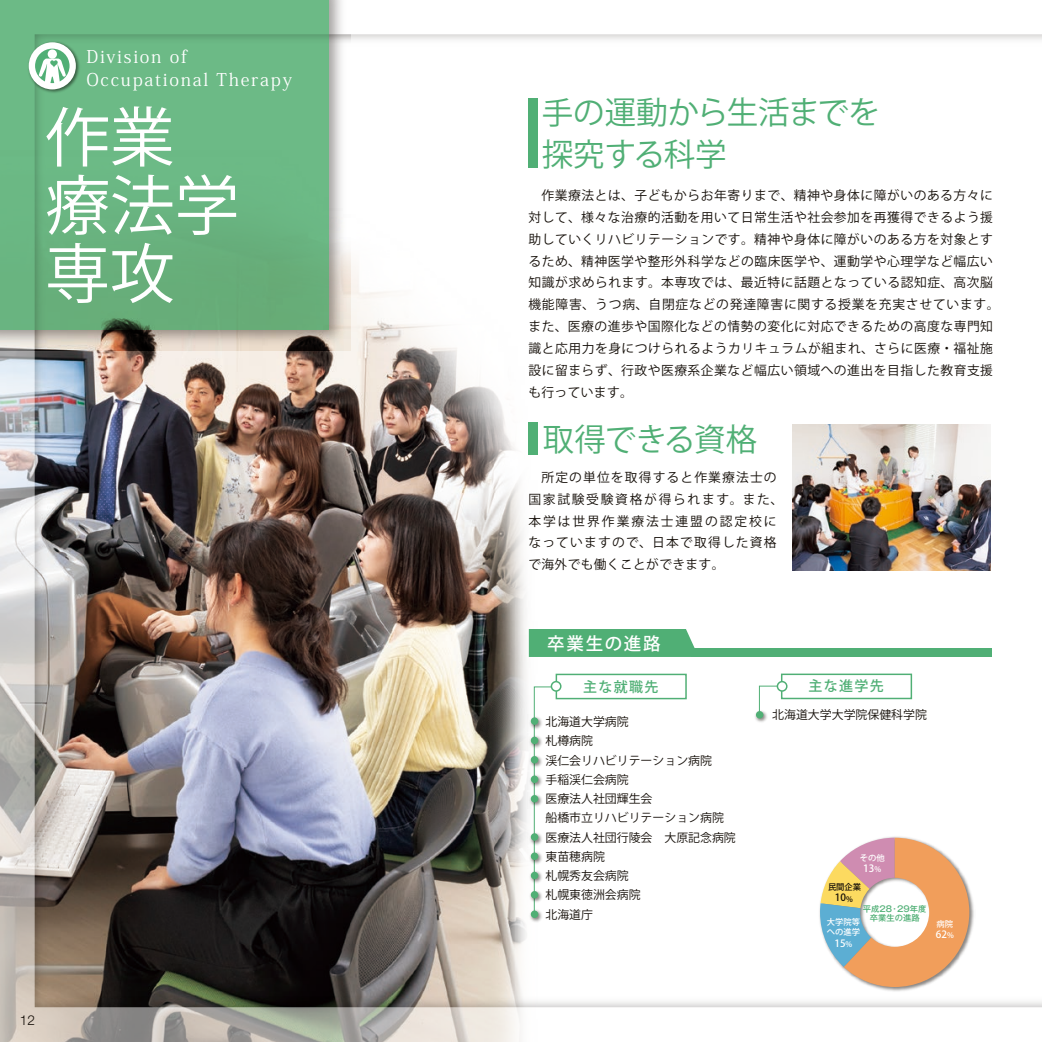
<style>
.page{position:relative;width:1042px;height:1042px;background:#fff}
.page>*{position:absolute;margin:0;border:0;box-sizing:border-box;transform-origin:0 0}
.t1{font:64.75px/68.2px "Koz Go Pro";color:#fff}
.t2{font:31.5px/42px "Koz Go Pro";color:#50af75}
.t3{font:31.5px "Koz Go Pro";letter-spacing:-.02em;color:#50af75}
.t4{font:17.5px/22.8px "Koz Min Pro";letter-spacing:.1em;color:#fff}
.t5{font:500 17.5px "Koz Go Pro";letter-spacing:.1em;color:#fff}
.t6{font:500 14px "Koz Go Pro";letter-spacing:.095em;color:#50af75}
.t7{font:300 13.65px "Helvetica Neue LT Std";color:#140e08}
.t8{font:12.78px/21.9px "Koz Go Pro";letter-spacing:.04em;color:#140e08}
.t9{font:12.78px/21.9px "Koz Go Pro";letter-spacing:.09em;color:#140e08}
.t10{font:11.9px/19.2px "Koz Go Pro";color:#140e08}
.t11{font:500 9.97px "Koz Go Pro";color:#fff}
.t12{font:500 9.97px "Koz Go Pro";color:#140e08}
.t13{font:500 8.4px/10px "Gothic MB101 Pr 6";color:#50af75;text-align:center}
.t14{font:500 8.4px/10px "Koz Go Pro";color:#fff}
.t15{font:500 8.4px "Koz Go Pro";color:#140e08}
.s1{font-size:7.7px}
</style>
<div class="page">
<img style="left:0;top:34px;width:1042px;height:1008px">
<img style="left:0;top:0;width:351px;height:351px">
<div style="left:0;top:0;width:329px;height:329px;background:#6cba86"></div>
<img style="left:793px;top:425px;width:197px;height:145px">
<svg style="left:534px;top:686px;width:23px;height:229px"></svg>
<img style="left:528px;top:714px;width:17px;height:17px">
<div style="left:531px;top:717px;width:7px;height:8px;background:#50af75;border-radius:50%"></div>
<img style="left:528px;top:734px;width:17px;height:16px">
<div style="left:531px;top:737px;width:7px;height:7px;background:#50af75;border-radius:50%"></div>
<img style="left:528px;top:753px;width:17px;height:17px">
<div style="left:531px;top:756px;width:7px;height:7px;background:#50af75;border-radius:50%"></div>
<img style="left:528px;top:792px;width:17px;height:17px">
<div style="left:531px;top:795px;width:7px;height:7px;background:#50af75;border-radius:50%"></div>
<img style="left:528px;top:772px;width:17px;height:17px">
<div style="left:531px;top:775px;width:7px;height:8px;background:#50af75;border-radius:50%"></div>
<img style="left:528px;top:907px;width:17px;height:17px">
<div style="left:531px;top:910px;width:7px;height:8px;background:#50af75;border-radius:50%"></div>
<img style="left:528px;top:830px;width:17px;height:17px">
<div style="left:531px;top:833px;width:7px;height:8px;background:#50af75;border-radius:50%"></div>
<img style="left:528px;top:849px;width:17px;height:17px">
<div style="left:531px;top:852px;width:7px;height:8px;background:#50af75;border-radius:50%"></div>
<img style="left:528px;top:869px;width:17px;height:16px">
<div style="left:531px;top:872px;width:7px;height:7px;background:#50af75;border-radius:50%"></div>
<img style="left:528px;top:888px;width:17px;height:17px">
<div style="left:531px;top:891px;width:7px;height:7px;background:#50af75;border-radius:50%"></div>
<div style="left:555px;top:674px;width:132px;height:25px;border:1px solid #50af75"></div>
<svg style="left:551px;top:681px;width:10px;height:10px"></svg>
<div style="left:551px;top:681px;width:10px;height:11px;border:1px solid #50af75;border-radius:50%"></div>
<svg style="left:759px;top:685px;width:23px;height:30px"></svg>
<img style="left:753px;top:708px;width:17px;height:17px">
<div style="left:756px;top:711px;width:7px;height:7px;background:#50af75;border-radius:50%"></div>
<div style="left:781px;top:673px;width:131px;height:26px;border:1px solid #50af75"></div>
<svg style="left:777px;top:681px;width:10px;height:10px"></svg>
<div style="left:776px;top:681px;width:11px;height:11px;border:1px solid #50af75;border-radius:50%"></div>
<div style="left:529px;top:629px;width:169px;height:28px;background:#50af75"></div>
<div style="left:691px;top:649px;width:300px;height:8px;background:#50af75"></div>
<div style="left:529px;top:99px;width:9px;height:69px;background:#50af75"></div>
<div style="left:529px;top:422px;width:9px;height:32px;background:#50af75"></div>
<img style="left:28px;top:40px;width:52px;height:55px">
<svg style="left:29px;top:42px;width:47px;height:47px;background:#b6d9c3"></svg>
<img style="left:817px;top:835px;width:158px;height:157px">
<svg style="left:820px;top:837px;width:149px;height:150px"></svg>
<h3 class="t4" style="left:86px;top:45px;width:207px">Division of<br>Occupational Therapy</h3>
<h1 class="t1" style="left:45px;top:105px;width:196px">作業療法学専攻</h1>
<p class="t7" style="left:20px;top:1011px;width:17px">12</p>
<h2 class="t2" style="left:542px;top:92px;width:339px">手の運動から生活までを探究する科学</h2>
<p class="t8" style="left:528px;top:185px;width:472px">　作業療法とは、子どもからお年寄りまで、精神や身体に障がいのある方々に対して、様々な治療的活動を用いて日常生活や社会参加を再獲得できるよう援助していくリハビリテーションです。精神や身体に障がいのある方を対象とするため、精神医学や整形外科学などの臨床医学や、運動学や心理学など幅広い知識が求められます。本専攻では、最近特に話題となっている認知症、高次脳機能障害、うつ病、自閉症などの発達障害に関する授業を充実させています。また、医療の進歩や国際化などの情勢の変化に対応できるための高度な専門知識と応用力を身につけられるようカリキュラムが組まれ、さらに医療・福祉施設に留まらず、行政や医療系企業など幅広い領域への進出を目指した教育支援も行っています。</p>
<h2 class="t3" style="left:543px;top:419px;width:216px">取得できる資格</h2>
<p class="t9" style="left:528px;top:466px;width:256px">　所定の単位を取得すると作業療法士の国家試験受験資格が得られます。また、本学は世界作業療法士連盟の認定校になっていますので、日本で取得した資格で海外でも働くことができます。</p>
<h3 class="t5" style="left:547px;top:632px;width:115px">卒業生の進路</h3>
<p class="t6" style="left:583px;top:677px;width:77px">主な就職先</p>
<p class="t6" style="left:808px;top:677px;width:77px">主な進学先</p>
<p class="t10" style="left:772px;top:705px;width:156px">北海道大学大学院保健科学院</p>
<p class="t10" style="left:545px;top:712px;width:192px">北海道大学病院<br>札樽病院<br>渓仁会リハビリテーション病院<br>手稲渓仁会病院<br>医療法人社団輝生会　<br>船橋市立リハビリテーション病院医療法人社団行陵会　大原記念病院東苗穂病院<br>札幌秀友会病院<br>札幌東徳洲会病院<br>北海道庁</p>
<p class="t14" style="left:860px;top:853px;width:26px">その他</p>
<p class="t11" style="left:863px;top:862px;width:19px">13<span class="s1">%</span></p>
<p class="t15" style="left:828px;top:881px;width:35px">民間企業</p>
<p class="t12" style="left:835px;top:891px;width:19px">10<span class="s1">%</span></p>
<p class="t13" style="left:863px;top:903px;width:65px">平成28・29年度卒業生の進路</p>
<p class="t14" style="left:827px;top:917px;width:35px">大学院等への進学</p>
<p class="t11" style="left:834px;top:936px;width:19px">15<span class="s1">%</span></p>
<p class="t14" style="left:936px;top:919px;width:18px">病院</p>
<p class="t11" style="left:936px;top:928px;width:19px">62<span class="s1">%</span></p>
</div>
